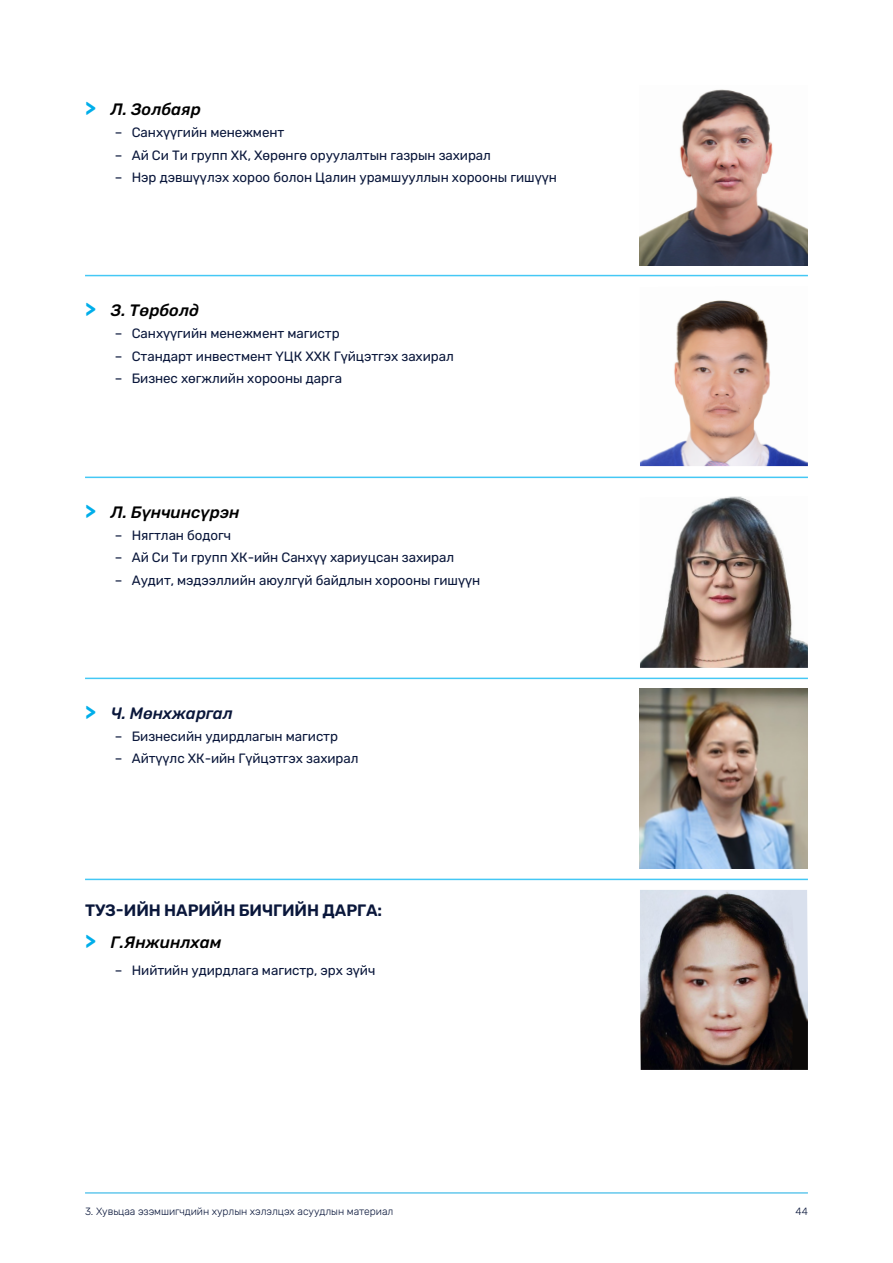
<style>
.page{position:relative;width:893px;height:1263px;background:#fff}
.page>*{position:absolute;margin:0;border:0;box-sizing:border-box;transform-origin:0 0}
.t1{font:600 16.5px/32.5px "Rubik";letter-spacing:-.005em;color:#0a173b}
.t2{font:italic 500 16.5px "Rubik";color:#000}
.t3{font:italic 500 16.5px "Rubik";letter-spacing:-.005em;color:#0a173b}
.t4{font:13.5px "Rubik";letter-spacing:-.005em;color:#0a173b}
.t5{font:300 10.5px "Rubik";letter-spacing:-.005em;color:#0a173b}
.s1{font-weight:700;font-style:normal;font-size:21px;color:#00aeea}
.s2{font-weight:700;font-size:21px;color:#00aeea}
.s3{font-weight:500;font-style:italic;color:#000}
</style>
<div class="page">
<hr style="left:85px;top:1192px;width:723px;height:1px;background:#16ace3">
<img style="left:640px;top:89px;width:168px;height:176px">
<img style="left:640px;top:300px;width:168px;height:166px">
<img style="left:640px;top:496px;width:168px;height:172px">
<img style="left:640px;top:689px;width:168px;height:180px">
<img style="left:640px;top:890px;width:168px;height:180px">
<hr style="left:85px;top:275px;width:723px;height:1px;background:#44c8f5">
<hr style="left:85px;top:477px;width:723px;height:1px;background:#44c8f5">
<hr style="left:85px;top:678px;width:723px;height:1px;background:#44c8f5">
<hr style="left:85px;top:879px;width:723px;height:1px;background:#44c8f5">
<p class="t2" style="left:85px;top:97px;width:117px"><span class="s1">&gt;</span> Л. Золбаяр</p>
<p class="t4" style="left:115px;top:123px;width:171px">– Санхүүгийн менежмент</p>
<p class="t4" style="left:115px;top:145px;width:378px">– Ай Си Ти групп ХК, Хөрөнгө оруулалтын газрын захирал</p>
<p class="t4" style="left:115px;top:167px;width:444px">– Нэр дэвшүүлэх хороо болон Цалин урамшууллын хорооны гишүүн</p>
<p class="t2" style="left:85px;top:298px;width:115px"><span class="s1">&gt;</span> З. Төрболд</p>
<p class="t4" style="left:115px;top:324px;width:226px">– Санхүүгийн менежмент магистр</p>
<p class="t4" style="left:115px;top:346px;width:340px">– Стандарт инвестмент ҮЦК ХХК Гүйцэтгэх захирал</p>
<p class="t4" style="left:115px;top:368px;width:229px">– Бизнес хөгжлийн хорооны дарга</p>
<p class="t2" style="left:85px;top:500px;width:156px"><span class="s1">&gt;</span> Л. Бүнчинсүрэн</p>
<p class="t4" style="left:115px;top:526px;width:118px">– Нягтлан бодогч</p>
<p class="t4" style="left:115px;top:548px;width:341px">– Ай Си Ти групп ХК-ийн Санхүү хариуцсан захирал</p>
<p class="t4" style="left:115px;top:570px;width:367px">– Аудит, мэдээллийн аюулгүй байдлын хорооны гишүүн</p>
<p class="t3" style="left:85px;top:701px;width:149px"><span class="s1">&gt;</span> Ч. Мөнхжаргал</p>
<p class="t4" style="left:115px;top:727px;width:225px">– Бизнесийн удирдлагын магистр</p>
<p class="t4" style="left:115px;top:749px;width:245px">– Айтүүлс ХК-ийн Гүйцэтгэх захирал</p>
<p class="t1" style="left:85px;top:894px;width:299px">ТУЗ-ИЙН НАРИЙН БИЧГИЙН ДАРГА: <span class="s2">&gt;</span> <span class="s3">Г.Янжинлхам</span></p>
<p class="t4" style="left:115px;top:960px;width:262px">– Нийтийн удирдлага магистр, эрх зүйч</p>
<p class="t5" style="left:85px;top:1204px;width:310px">3. Хувьцаа эзэмшигчдийн хурлын хэлэлцэх асуудлын материал</p>
<p class="t5" style="left:796px;top:1204px;width:14px">44</p>
</div>
